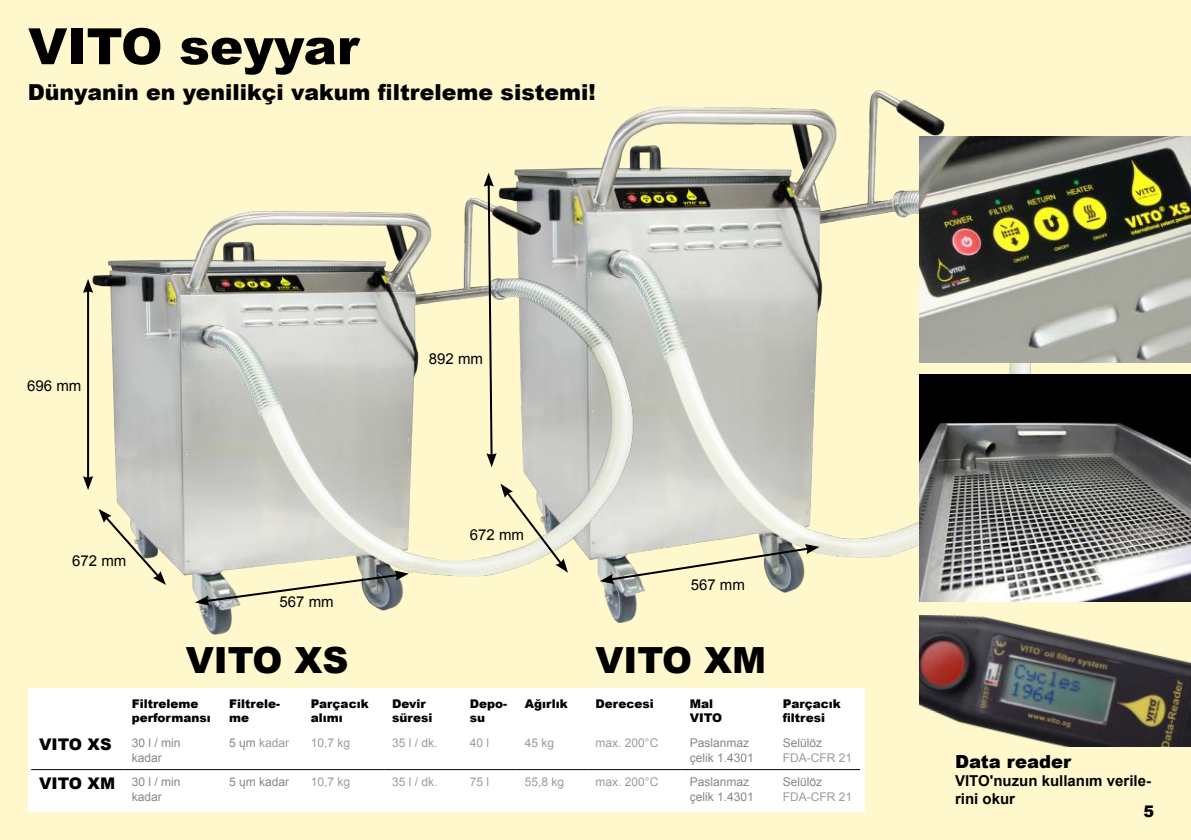
<style>
.page{position:relative;width:1191px;height:840px;background:#fff}
.page>*{position:absolute;margin:0;border:0;box-sizing:border-box;transform-origin:0 0}
.t1{font:900 50px "Arial";color:#000}
.t2{font:900 36px "Arial";color:#000}
.t3{font:900 22px "Arial";color:#000}
.t4{font:900 18px "Arial";color:#000}
.t5{font:900 16px "Arial";color:#000}
.t6{font:700 15px/18px "Arial";color:#000}
.t7{font:15px "Arial";color:#000}
.t8{font:900 12px/14.4px "Arial";color:#000}
.t9{font:12px/14.4px "Arial";color:#878786}
.t10{font:12px "Arial";color:#9d9c9c}
.s1{color:#878786}
.s2{font-weight:900;font-size:16px;color:#000}
</style>
<div class="page">
<div style="left:0;top:0;width:1191px;height:839px;background:#fff8cd"></div>
<img style="left:919px;top:627px;width:272px;height:119px">
<img style="left:663px;top:90px;width:395px;height:537px">
<img style="left:89px;top:107px;width:574px;height:528px">
<div style="left:28px;top:688px;width:837px;height:123px;background:#fff"></div>
<hr style="left:87px;top:290px;width:2px;height:189px;background:#000">
<svg style="left:83px;top:279px;width:10px;height:14px"></svg>
<svg style="left:83px;top:476px;width:10px;height:14px"></svg>
<svg style="left:195px;top:570px;width:214px;height:35px"></svg>
<svg style="left:98px;top:508px;width:68px;height:76px"></svg>
<svg style="left:500px;top:483px;width:68px;height:89px"></svg>
<svg style="left:600px;top:543px;width:219px;height:40px"></svg>
<img style="left:919px;top:136px;width:272px;height:227px">
<img style="left:919px;top:374px;width:272px;height:227px">
<hr style="left:31px;top:768px;width:93px;height:1px;background:#000">
<hr style="left:124px;top:768px;width:97px;height:1px;background:#000">
<hr style="left:221px;top:768px;width:82px;height:1px;background:#000">
<hr style="left:303px;top:768px;width:81px;height:1px;background:#000">
<hr style="left:384px;top:768px;width:78px;height:1px;background:#000">
<hr style="left:462px;top:768px;width:54px;height:1px;background:#000">
<hr style="left:516px;top:768px;width:71px;height:1px;background:#000">
<hr style="left:587px;top:768px;width:95px;height:1px;background:#000">
<hr style="left:682px;top:768px;width:93px;height:1px;background:#000">
<hr style="left:775px;top:768px;width:85px;height:1px;background:#000">
<svg style="left:483px;top:173px;width:13px;height:294px"></svg>
<h1 class="t1" style="left:28px;top:10px;width:332px">VITO seyyar</h1>
<h3 class="t3" style="left:28px;top:76px;width:569px">Dünyanin en yenilikçi vakum filtreleme sistemi!</h3>
<p class="t7" style="left:27px;top:376px;width:56px">696 mm</p>
<p class="t7" style="left:72px;top:550px;width:56px">672 mm</p>
<p class="t7" style="left:279px;top:591px;width:56px">567 mm</p>
<h2 class="t2" style="left:186px;top:633px;width:164px">VITO XS</h2>
<p class="t7" style="left:429px;top:348px;width:56px">892 mm</p>
<p class="t7" style="left:470px;top:525px;width:56px">672 mm</p>
<p class="t7" style="left:690px;top:574px;width:56px">567 mm</p>
<h2 class="t2" style="left:595px;top:633px;width:172px">VITO XM</h2>
<p class="t8" style="left:132px;top:695px;width:81px">Filtreleme performansı</p>
<p class="t8" style="left:229px;top:695px;width:52px">Filtrele&shy;me</p>
<p class="t8" style="left:311px;top:695px;width:59px">Parçacık alımı</p>
<p class="t8" style="left:392px;top:695px;width:42px">Devir süresi</p>
<p class="t8" style="left:470px;top:695px;width:39px">Depo&shy;su</p>
<p class="t8" style="left:524px;top:695px;width:45px">Ağırlık</p>
<p class="t8" style="left:595px;top:695px;width:60px">Derecesi</p>
<p class="t8" style="left:690px;top:695px;width:34px">Mal<br>VITO</p>
<p class="t8" style="left:783px;top:695px;width:59px">Parçacık filtresi</p>
<h3 class="t5" style="left:39px;top:732px;width:74px">VITO XS</h3>
<p class="t9" style="left:132px;top:735px;width:50px">30 l / min kadar</p>
<p class="t10" style="left:229px;top:734px;width:62px"><span class="s1">5 ųm</span> kadar</p>
<p class="t10" style="left:311px;top:734px;width:41px">10,7 kg</p>
<p class="t10" style="left:392px;top:734px;width:47px">35 l / dk.</p>
<p class="t10" style="left:470px;top:734px;width:21px">40 l</p>
<p class="t10" style="left:524px;top:734px;width:31px">45 kg</p>
<p class="t10" style="left:595px;top:734px;width:64px">max. 200°C</p>
<p class="t9" style="left:690px;top:735px;width:66px">Paslanmaz çelik 1.4301</p>
<p class="t9" style="left:783px;top:735px;width:41px">Selülöz</p>
<p class="t10" style="left:783px;top:749px;width:71px">FDA-CFR 21</p>
<p class="t9" style="left:132px;top:774px;width:50px;text-indent:-93px"><span class="s2">VITO XM</span> 30 l / min kadar</p>
<p class="t9" style="left:229px;top:774px;width:62px">5 ųm kadar</p>
<p class="t10" style="left:311px;top:773px;width:41px">10,7 kg</p>
<p class="t10" style="left:392px;top:773px;width:47px">35 l / dk.</p>
<p class="t10" style="left:470px;top:773px;width:21px">75 l</p>
<p class="t10" style="left:524px;top:773px;width:41px">55,8 kg</p>
<p class="t10" style="left:595px;top:773px;width:64px">max. 200°C</p>
<p class="t9" style="left:690px;top:774px;width:66px">Paslanmaz çelik 1.4301</p>
<p class="t9" style="left:783px;top:774px;width:41px">Selülöz</p>
<p class="t10" style="left:783px;top:788px;width:71px">FDA-CFR 21</p>
<h3 class="t4" style="left:955px;top:747px;width:117px">Data reader</h3>
<p class="t6" style="left:955px;top:771px;width:197px">VITO'nuzun kullanım verile&shy;rini okur</p>
<h3 class="t5" style="left:1143px;top:799px;width:12px">5</h3>
</div>
